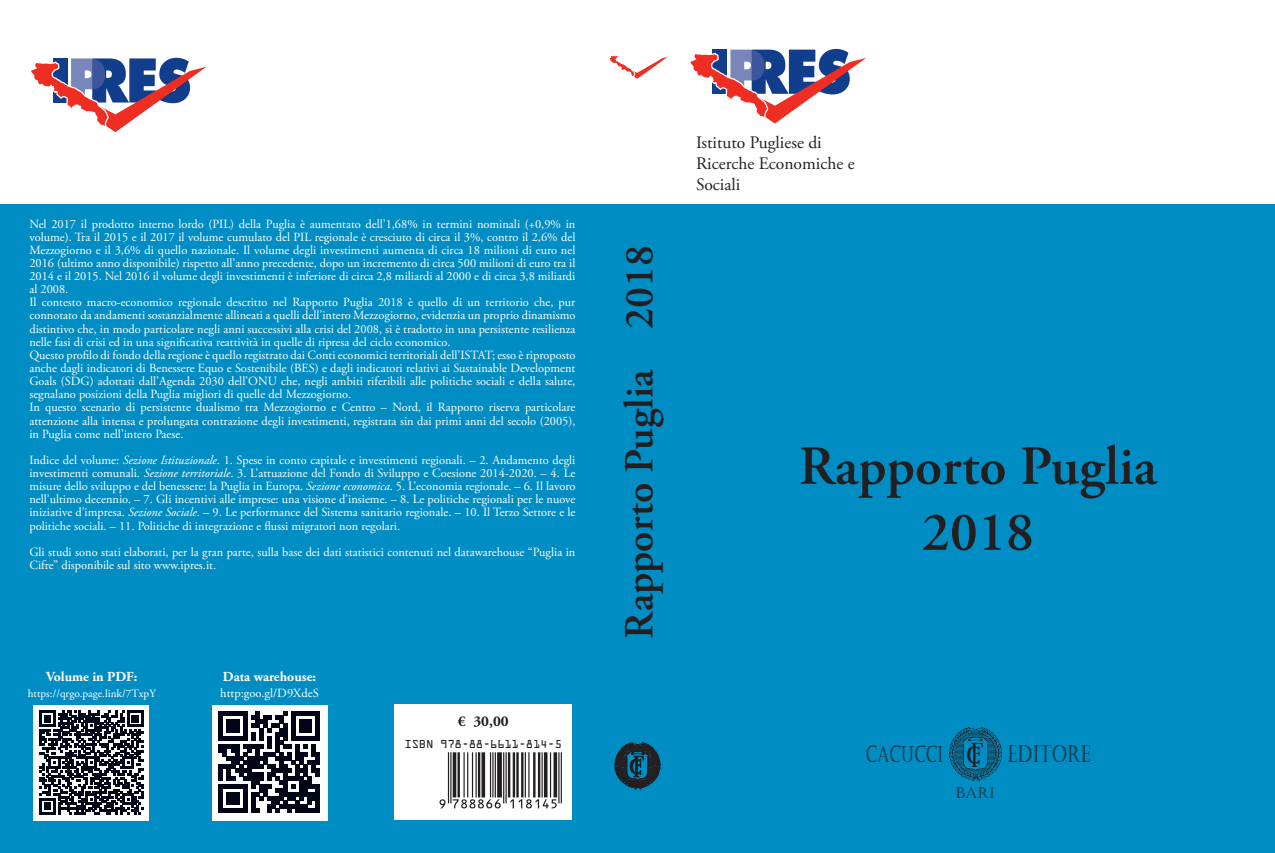
<style>
.page{position:relative;width:1275px;height:853px;background:#fff}
.page>*{position:absolute;margin:0;border:0;box-sizing:border-box;transform-origin:0 0}
.t1{font:600 55px/66px "Adobe Garamond Pro";color:#231f20;text-align:center}
.t2{font:600 41.25px "Adobe Garamond Pro";color:#231f20}
.t3{font:23.62px "Castellar";color:#231f20;scale:.74 1}
.t4{font:22.62px "Castellar";color:#231f20;scale:.67 1}
.t5{font:17.5px/21px "Adobe Garamond Pro";color:#231f20}
.t6{font:700 15px "Adobe Garamond Pro";color:#231f20}
.t7{font:15px "Castellar";color:#231f20}
.t8{font:700 13.75px "Adobe Garamond Pro";color:#fff}
.t9{font:12.5px/13.1px "Adobe Garamond Pro";color:#fff}
.t10{font:11.25px "Adobe Garamond Pro";color:#fff}
.t11{font:10.38px "OCRA Std";letter-spacing:-.03em;color:#231f20}
.s1{font-style:italic}
</style>
<div class="page">
<div style="left:0;top:204px;width:1274px;height:648px;background:#008dc3"></div>
<svg style="left:690px;top:49px;width:176px;height:74px"></svg>
<div style="left:394px;top:704px;width:178px;height:116px;background:#fff"></div>
<svg style="left:614px;top:742px;width:46px;height:47px"></svg>
<svg style="left:31px;top:58px;width:175px;height:74px"></svg>
<svg style="left:609px;top:55px;width:58px;height:24px"></svg>
<div style="left:34px;top:705px;width:115px;height:115px;background:#fff"></div>
<svg style="left:40px;top:710px;width:103px;height:104px"></svg>
<div style="left:212px;top:705px;width:115px;height:115px;background:#fff"></div>
<svg style="left:219px;top:711px;width:100px;height:101px"></svg>
<svg style="left:949px;top:727px;width:52px;height:54px"></svg>
<svg style="left:439px;top:752px;width:123px;height:56px"></svg>
<p class="t9" style="left:29px;top:217px;width:547px">Nel 2017 il prodotto interno lordo (PIL) della Puglia è aumentato dell’1,68% in termini nominali (+0,9% in volume). Tra il 2015 e il 2017 il volume cumulato del PIL regionale è cresciuto di circa il 3%, contro il 2,6% del Mezzogiorno e il 3,6% di quello nazionale. Il volume degli investimenti aumenta di circa 18 milioni di euro nel 2016 (ultimo anno disponibile) rispetto all’anno precedente, dopo un incremento di circa 500 milioni di euro tra il 2014 e il 2015. Nel 2016 il volume degli investimenti è inferiore di circa 2,8 miliardi al 2000 e di circa 3,8 miliardi al 2008.<br>Il contesto macro-economico regionale descritto nel Rapporto Puglia 2018 è quello di un territorio che, pur connotato da andamenti sostanzialmente allineati a quelli dell’intero Mezzogiorno, evidenzia un proprio dinamismo distintivo che, in modo particolare negli anni successivi alla crisi del 2008, si è tradotto in una persistente resilienza nelle fasi di crisi ed in una significativa reattività in quelle di ripresa del ciclo economico.<br>Questo profilo di fondo della regione è quello registrato dai Conti economici territoriali dell’ISTAT; esso è riproposto anche dagli indicatori di Benessere Equo e Sostenibile (BES) e dagli indicatori relativi ai Sustainable Development Goals (SDG) adottati dall’Agenda 2030 dell’ONU che, negli ambiti riferibili alle politiche sociali e della salute, segnalano posizioni della Puglia migliori di quelle del Mezzogiorno.<br>In questo scenario di persistente dualismo tra Mezzogiorno e Centro – Nord, il Rapporto riserva particolare attenzione alla intensa e prolungata contrazione degli investimenti, registrata sin dai primi anni del secolo (2005), in Puglia come nell’intero Paese.</p>
<p class="t9" style="left:29px;top:454px;width:547px;text-align:justify">Indice del volume: <span class="s1">Sezione Istituzionale</span>. 1. Spese in conto capitale e investimenti regionali. – 2. Andamento degli investimenti comunali. <span class="s1">Sezione territoriale</span>. 3. L’attuazione del Fondo di Sviluppo e Coesione 2014-2020. – 4. Le misure dello sviluppo e del benessere: la Puglia in Europa. <span class="s1">Sezione economica</span>. 5. L’economia regionale. – 6. Il lavoro nell’ultimo decennio. – 7. Gli incentivi alle imprese: una visione d’insieme. – 8. Le politiche regionali per le nuove iniziative d’impresa. <span class="s1">Sezione Sociale</span>. – 9. Le performance del Sistema sanitario regionale. – 10. Il Terzo Settore e le politiche sociali. – 11. Politiche di integrazione e flussi migratori non regolari.</p>
<p class="t9" style="left:29px;top:545px;width:547px">Gli studi sono stati elaborati, per la gran parte, sulla base dei dati statistici contenuti nel datawarehouse “Puglia in<br>Cifre” disponibile sul sito www.ipres.it.</p>
<p class="t8" style="left:46px;top:668px;width:93px">Volume in PDF:</p>
<p class="t10" style="left:28px;top:687px;width:129px">https://qrgo.page.link/7TxpY</p>
<p class="t8" style="left:223px;top:668px;width:95px">Data warehouse:</p>
<p class="t9" style="left:220px;top:687px;width:100px">http:goo.gl/D9XdeS</p>
<p class="t6" style="left:458px;top:712px;width:52px">€ 30,00</p>
<p class="t11" style="left:404px;top:739px;width:159px">ISBN 978-88-6611-814-5</p>
<h2 class="t2" style="left:615px;top:638px;width:395px;rotate:-90deg">Rapporto Puglia 2018</h2>
<h3 class="t5" style="left:696px;top:133px;width:160px">Istituto Pugliese di<br>Ricerche Economiche e<br>Sociali</h3>
<h1 class="t1" style="left:798px;top:434px;width:359px">Rapporto Puglia<br>2018</h1>
<h3 class="t4" style="left:865px;top:740px;width:117px">CACUCCI</h3>
<h3 class="t3" style="left:1007px;top:740px;width:114px">EDITORE</h3>
<p class="t7" style="left:954px;top:784px;width:41px">BARI</p>
</div>
